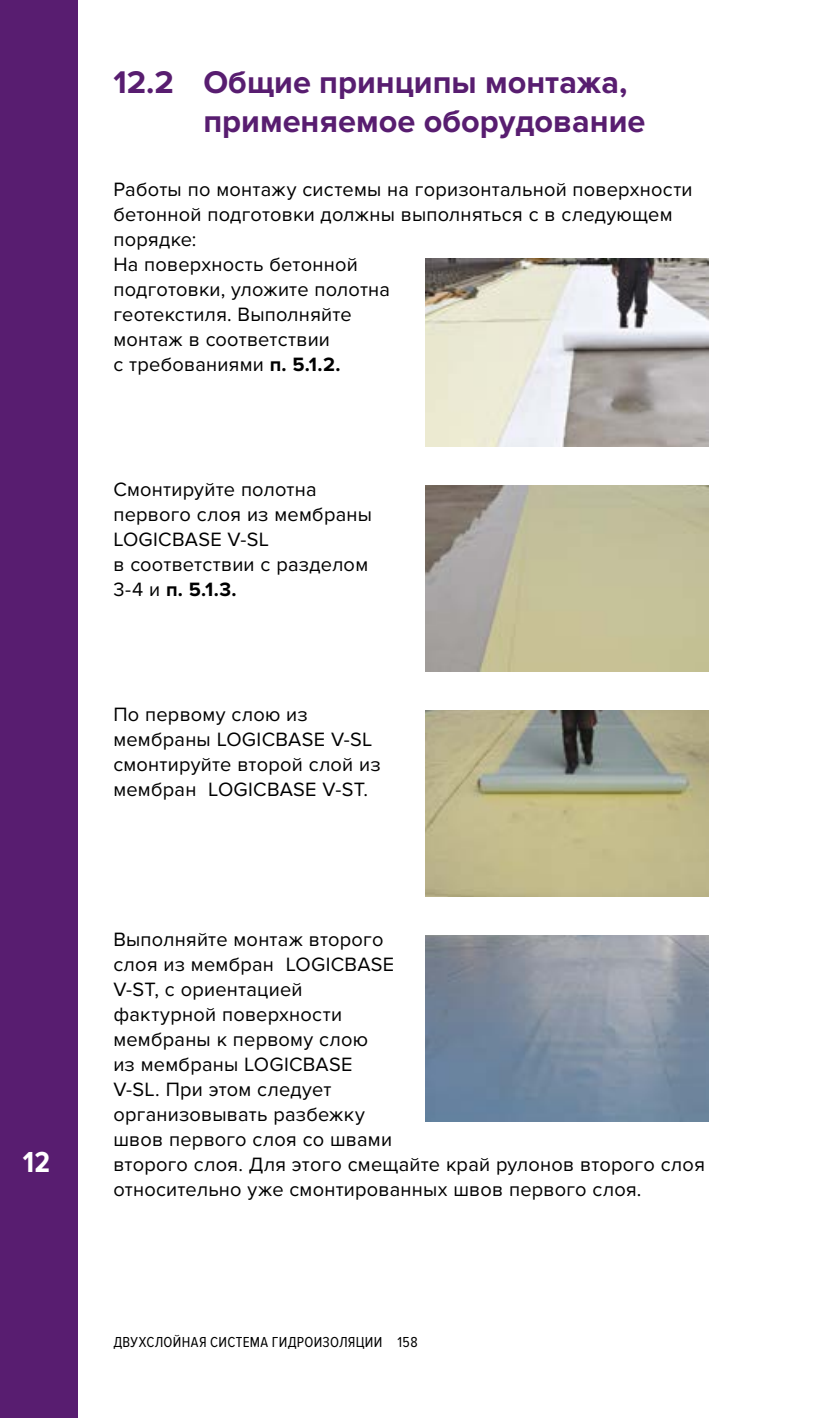
<style>
.page{position:relative;width:815px;height:1418px;background:#fff}
.page>*{position:absolute;margin:0;border:0;box-sizing:border-box;transform-origin:0 0}
.t1{font:700 32.5px/39px "Proxima Nova";color:#581d70}
.t2{font:700 30px "Proxima Nova Cond";color:#fff}
.t3{font:20px/25px "Proxima Nova";letter-spacing:.01em;color:#000}
.t4{font:15px "Proxima Nova Cond";letter-spacing:.02em;color:#000}
.s1{font-weight:700}
</style>
<div class="page">
<div style="left:0;top:0;width:78px;height:1417px;background:#581d70"></div>
<img style="left:425px;top:259px;width:284px;height:187px">
<img style="left:425px;top:485px;width:284px;height:186px">
<img style="left:425px;top:710px;width:284px;height:186px">
<img style="left:425px;top:935px;width:284px;height:186px">
<h2 class="t2" style="left:23px;top:1145px;width:29px">12</h2>
<h1 class="t1" style="left:203px;top:63px;width:444px;text-indent:-90px">12.2 Общие принципы монтажа, применяемое оборудование</h1>
<p class="t3" style="left:113px;top:177px;width:581px">Работы по монтажу системы на горизонтальной поверхности бетонной подготовки должны выполняться с в следующем порядке:<br>На поверхность бетонной<br>подготовки, уложите полотна<br>геотекстиля. Выполняйте<br>монтаж в соответствии<br>с требованиями <span class="s1">п. 5.1.2.</span></p>
<p class="t3" style="left:113px;top:477px;width:260px">Смонтируйте полотна первого слоя из мембраны<br>LOGICBASE V-SL<br>в соответствии с разделом<br>3-4 и <span class="s1">п. 5.1.3.</span></p>
<p class="t3" style="left:113px;top:702px;width:269px">По первому слою из мембраны LOGICBASE V-SL смонтируйте второй слой из мембран LOGICBASE V-SТ.</p>
<p class="t3" style="left:113px;top:927px;width:593px">Выполняйте монтаж второго<br>слоя из мембран LOGICBASE<br>V-SТ, с ориентацией<br>фактурной поверхности<br>мембраны к первому слою<br>из мембраны LOGICBASE<br>V-SL. При этом следует<br>организовывать разбежку<br>швов первого слоя со швами<br>второго слоя. Для этого смещайте край рулонов второго слоя относительно уже смонтированных швов первого слоя.</p>
<p class="t4" style="left:113px;top:1333px;width:306px">ДВУХСЛОЙНАЯ СИСТЕМА ГИДРОИЗОЛЯЦИИ 158</p>
</div>
